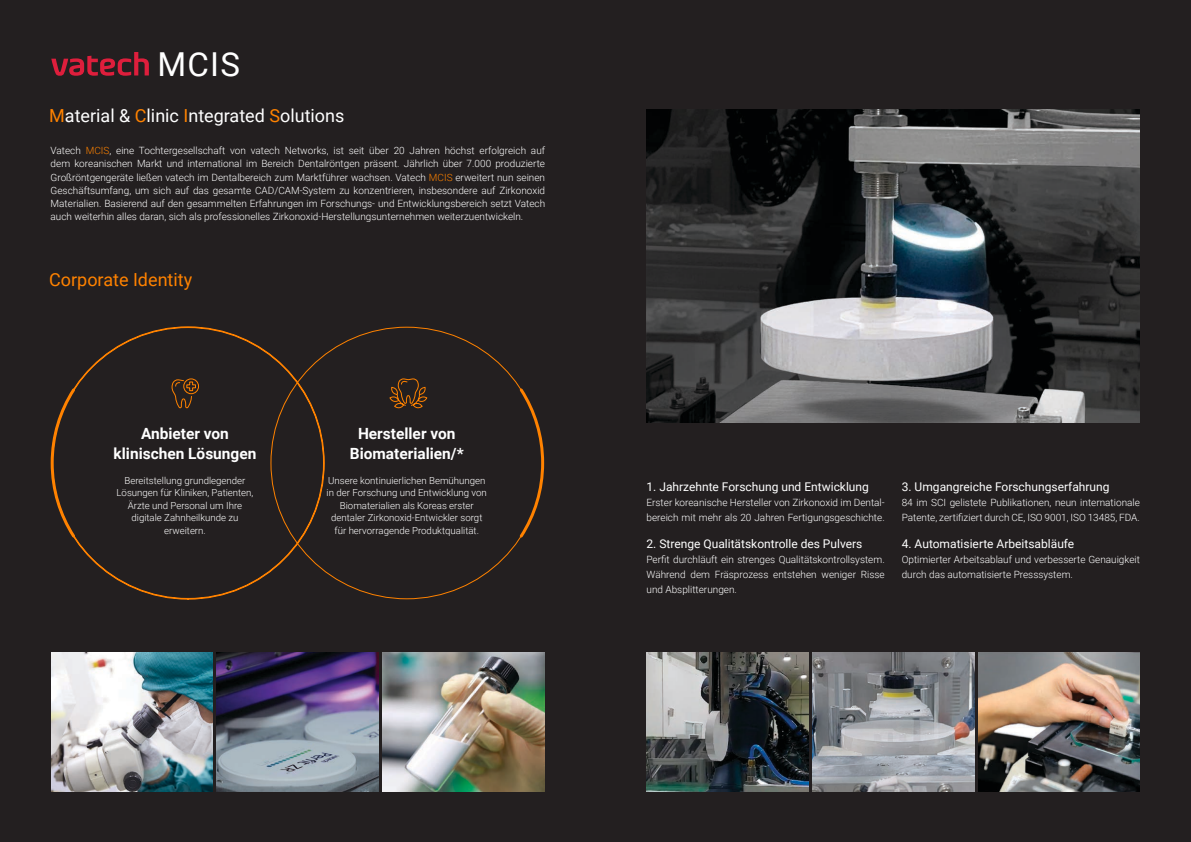
<style>
.page{position:relative;width:1191px;height:842px;background:#231f20}
.page>*{position:absolute;margin:0;border:0;box-sizing:border-box;transform-origin:0 0}
.t1{font:33px "Roboto";color:#fff}
.Register_orange{font:18px "Roboto";color:#fff}
.Register_orange-2{font:18px "Roboto";color:#ff8200}
.t2{font:700 15.4px/19.3px "Roboto";color:#fff;text-align:center}
.Register_orange-3{font:12px "Roboto";color:#fff}
.t3{font:300 10px/13px "Roboto";color:#fff;text-align:justify}
.t4{font:300 9.7px/12.5px "Roboto";color:#fff;text-align:center}
.s1{color:#ff8200}
</style>
<div class="page">
<svg style="left:51px;top:52px;width:98px;height:24px"></svg>
<svg style="left:75px;top:327px;width:249px;height:272px"></svg>
<svg style="left:50px;top:386px;width:28px;height:154px"></svg>
<svg style="left:297px;top:382px;width:27px;height:162px"></svg>
<svg style="left:518px;top:386px;width:27px;height:154px"></svg>
<svg style="left:173px;top:465px;width:27px;height:1px"></svg>
<svg style="left:171px;top:378px;width:28px;height:31px"></svg>
<svg style="left:389px;top:378px;width:39px;height:31px"></svg>
<img style="left:51px;top:652px;width:162px;height:140px">
<img style="left:217px;top:652px;width:161px;height:140px">
<img style="left:383px;top:652px;width:161px;height:140px">
<img style="left:646px;top:110px;width:494px;height:312px">
<img style="left:646px;top:652px;width:162px;height:140px">
<img style="left:812px;top:652px;width:162px;height:140px">
<img style="left:978px;top:652px;width:162px;height:140px">
<p class="t1" style="left:158px;top:41px;width:84px">MCIS</p>
<p class="Register_orange" style="left:49px;top:103px;width:297px"><span class="s1">M</span>aterial &amp; <span class="s1">C</span>linic <span class="s1">I</span>ntegrated <span class="s1">S</span>olutions</p>
<p class="t3" style="left:51px;top:144px;width:496px">Vatech <span class="s1">MCIS</span>, eine Tochtergesellschaft von vatech Networks, ist seit über 20 Jahren höchst erfolgreich auf dem koreanischen Markt und international im Bereich Dentalröntgen präsent. Jährlich über 7.000 produzierte Großröntgengeräte ließen vatech im Dentalbereich zum Marktführer wachsen. Vatech <span class="s1">MCIS</span> erweitert nun seinen Geschäftsumfang, um sich auf das gesamte CAD/CAM-System zu konzentrieren, insbesondere auf Zirkonoxid Materialien. Basierend auf den gesammelten Erfahrungen im Forschungs- und Entwicklungsbereich setzt Vatech auch weiterhin alles daran, sich als professionelles Zirkonoxid-Herstellungsunternehmen weiterzuentwickeln.</p>
<p class="Register_orange-2" style="left:49px;top:267px;width:145px">Corporate Identity</p>
<p class="t2" style="left:114px;top:424px;width:144px">Anbieter von klinischen Lösungen</p>
<p class="t4" style="left:116px;top:474px;width:138px">Bereitstellung grundlegender<br>Lösungen für Kliniken, Patienten,<br>Ärzte und Personal um Ihre digitale Zahnheilkunde zu erweitern.</p>
<p class="t2" style="left:350px;top:424px;width:115px">Hersteller von<br>Biomaterialien/*</p>
<p class="t4" style="left:327px;top:474px;width:162px">Unsere kontinuierlichen Bemühungen in der Forschung und Entwicklung von<br>Biomaterialien als Koreas erster</p>
<p class="t4" style="left:331px;top:511px;width:153px">dentaler Zirkonoxid-Entwickler sorgt für hervorragende Produktqualität.</p>
<p class="Register_orange-3" style="left:646px;top:478px;width:224px">1. Jahrzehnte Forschung und Entwicklung</p>
<p class="t3" style="left:646px;top:495px;width:240px">Erster koreanische Hersteller von Zirkonoxid im Dental-</p>
<p class="t3" style="left:646px;top:510px;width:240px">bereich mit mehr als 20 Jahren Fertigungsgeschichte.</p>
<p class="Register_orange-3" style="left:646px;top:535px;width:217px">2. Strenge Qualitätskontrolle des Pulvers</p>
<p class="t3" style="left:646px;top:551px;width:240px;line-height:15px">Perfit durchläuft ein strenges Qualitätskontrollsystem.<br>Während dem Fräsprozess entstehen weniger Risse und Absplitterungen.</p>
<p class="Register_orange-3" style="left:901px;top:478px;width:209px">3. Umgangreiche Forschungserfahrung</p>
<p class="t3" style="left:901px;top:494px;width:240px;line-height:15px">84 im SCI gelistete Publikationen, neun internationale<br>Patente, zertifiziert durch CE, ISO 9001, ISO 13485, FDA.</p>
<p class="Register_orange-3" style="left:901px;top:535px;width:174px">4. Automatisierte Arbeitsabläufe</p>
<p class="t3" style="left:901px;top:551px;width:240px;line-height:15px">Optimierter Arbeitsablauf und verbesserte Genauigkeit durch das automatisierte Presssystem.</p>
</div>
